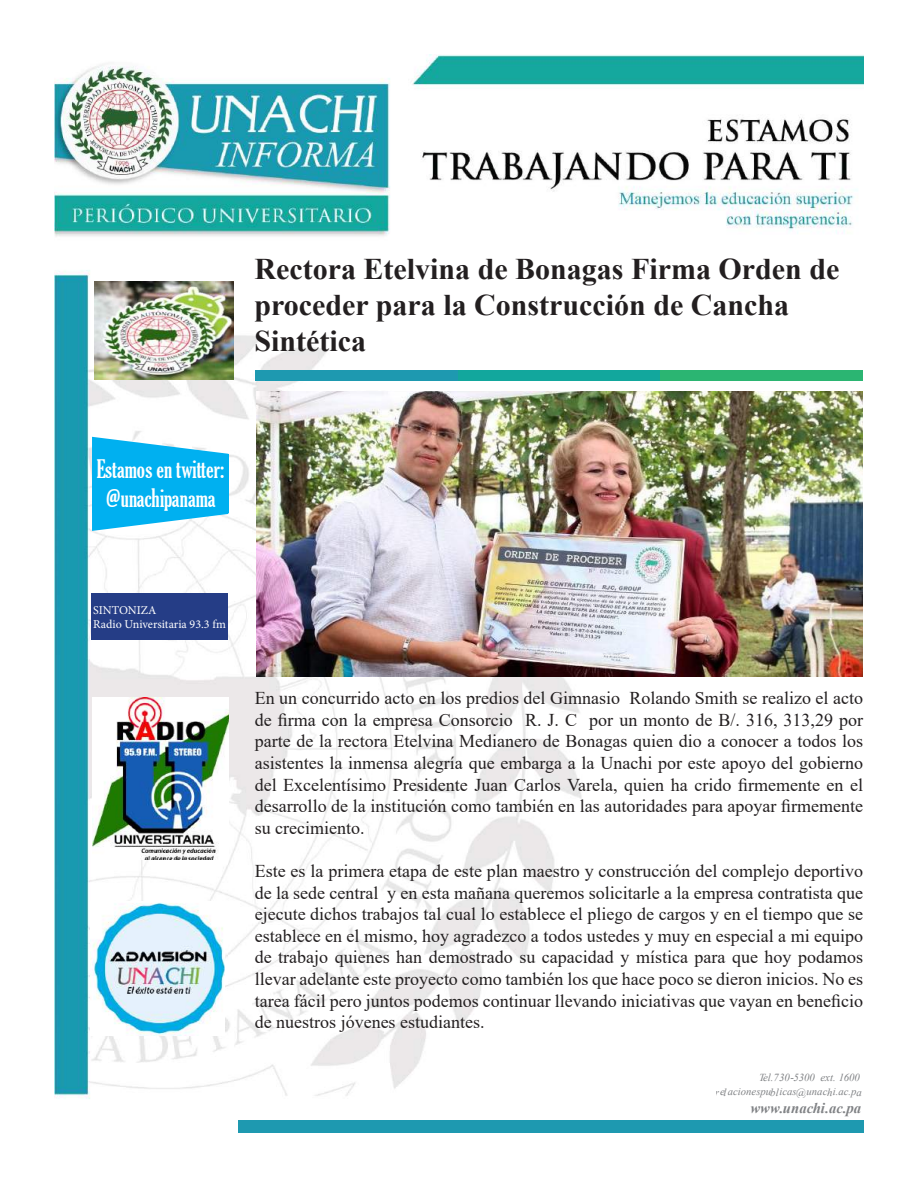
<style>
.page{position:relative;width:918px;height:1188px;background:#fff}
.page>*{position:absolute;margin:0;border:0;box-sizing:border-box;transform-origin:0 0}
.t1{font:700 30px/36px "Times New Roman";color:#231f20}
.t2{font:extra-condensed 24.45px/29px "Gloucester";letter-spacing:.005em;color:#fff;text-align:center}
.t3{font:18px/21.6px "Times New Roman";color:#231f20;text-align:justify}
.t4{font:italic 700 14.7px "Times New Roman";color:#808285}
.t5{font:12px/14.4px "Minion Pro";color:#fff}
.t6{font:italic 10.8px "Times New Roman";color:#808285}
.t7{font:italic 10.65px "Times New Roman";color:#808285}
.s1{font-size:10.65px}
.s2{font-size:10.8px}
.s3{font-size:14.85px}
</style>
<div class="page">
<img style="left:54px;top:54px;width:810px;height:1045px">
<div style="left:239px;top:1121px;width:625px;height:12px;background:#1e99b0"></div>
<svg style="left:92px;top:437px;width:136px;height:94px"></svg>
<div style="left:92px;top:454px;width:136px;height:59px;background:#00b0f0"></div>
<div style="left:91px;top:594px;width:137px;height:46px;background:#253d86"></div>
<img style="left:93px;top:697px;width:135px;height:163px">
<img style="left:90px;top:902px;width:135px;height:134px">
<img style="left:94px;top:281px;width:139px;height:99px">
<div style="left:255px;top:370px;width:203px;height:10px;background:#1e99b0"></div>
<div style="left:458px;top:370px;width:202px;height:10px;background:#12a79d"></div>
<div style="left:660px;top:370px;width:203px;height:10px;background:#2bb572"></div>
<img style="left:257px;top:391px;width:606px;height:286px">
<h1 class="t1" style="left:254px;top:250px;width:586px">Rectora Etelvina de Bonagas Firma Orden de proceder para la Construcción de Cancha<br>Sintética</h1>
<h2 class="t2" style="left:97px;top:455px;width:129px">Estamos en twitter: @unachipanama</h2>
<p class="t5" style="left:93px;top:603px;width:134px">SINTONIZA<br>Radio Universitaria 93.3 fm</p>
<p class="t3" style="left:255px;top:687px;width:610px">En un concurrido acto en los predios del Gimnasio Rolando Smith se realizo el acto de firma con la empresa Consorcio R. J. C por un monto de B/. 316, 313,29 por parte de la rectora Etelvina Medianero de Bonagas quien dio a conocer a todos los asistentes la inmensa alegría que embarga a la Unachi por este apoyo del gobierno del Excelentísimo Presidente Juan Carlos Varela, quien ha crido firmemente en el desarrollo de la institución como también en las autoridades para apoyar firmemente su crecimiento.</p>
<p class="t3" style="left:255px;top:860px;width:610px">Este es la primera etapa de este plan maestro y construcción del complejo deportivo de la sede central y en esta mañana queremos solicitarle a la empresa contratista que ejecute dichos trabajos tal cual lo establece el pliego de cargos y en el tiempo que se establece en el mismo, hoy agradezco a todos ustedes y muy en especial a mi equipo de trabajo quienes han demostrado su capacidad y mística para que hoy podamos llevar adelante este proyecto como también los que hace poco se dieron inicios. No es tarea fácil pero juntos podemos continuar llevando iniciativas que vayan en beneficio de nuestros jóvenes estudiantes.</p>
<p class="t6" style="left:759px;top:1070px;width:102px"><span class="s1">T</span>el.730<span class="s1">-</span>5300 ext. <span class="s1">1</span>600</p>
<p class="t7" style="left:715px;top:1084px;width:148px"><span class="s2">r</span>e<span class="s2">l</span> acionespu<span class="s2">bl</span>icas<span class="s2">@</span>unac<span class="s2">h</span>i.ac.p<span class="s2">a</span></p>
<p class="t4" style="left:750px;top:1098px;width:112px">www.unac<span class="s3">hi</span>.ac.<span class="s3">pa</span></p>
</div>
